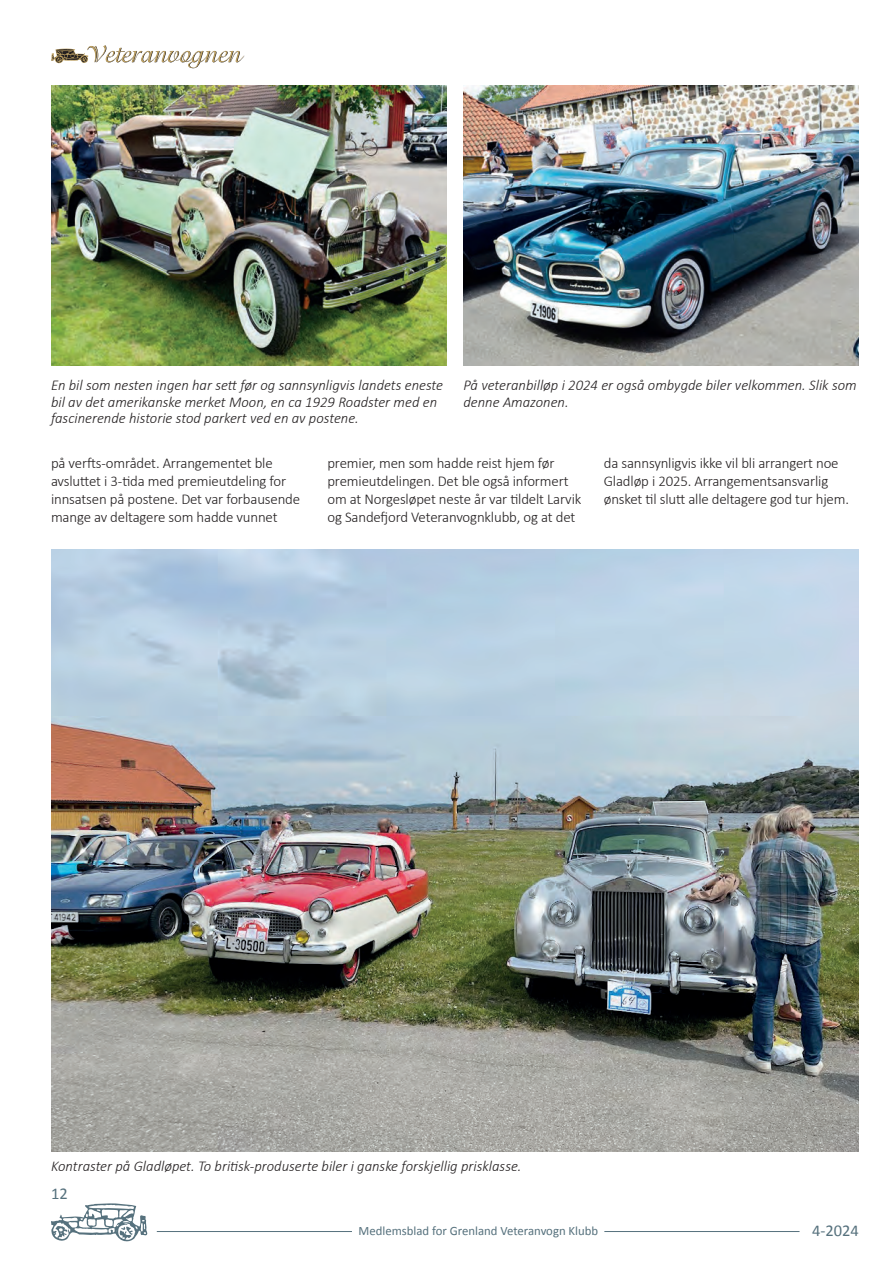
<style>
.page{position:relative;width:893px;height:1263px;background:#fff}
.page>*{position:absolute;margin:0;border:0;box-sizing:border-box;transform-origin:0 0}
.t1{font:16.5px "Calibri";color:#56717d}
.t2{font:300 15px/18px "Calibri";letter-spacing:-.01em;color:#231f20}
.t3{font:italic 300 15px/16.5px "Calibri";color:#231f20}
.t4{font:12.75px "Calibri";color:#56717d}
</style>
<div class="page">
<svg style="left:51px;top:45px;width:193px;height:23px"></svg>
<svg style="left:51px;top:1203px;width:96px;height:39px"></svg>
<hr style="left:157px;top:1231px;width:195px;height:1px;background:#56717d">
<hr style="left:604px;top:1231px;width:195px;height:1px;background:#56717d">
<img style="left:463px;top:85px;width:396px;height:281px">
<img style="left:51px;top:549px;width:808px;height:603px">
<img style="left:51px;top:85px;width:396px;height:281px">
<p class="t3" style="left:51px;top:377px;width:394px">En bil som nesten ingen har sett før og sannsynligvis landets eneste bil av det amerikanske merket Moon, en ca 1929 Roadster med en fascinerende historie stod parkert ved en av postene.</p>
<p class="t3" style="left:463px;top:377px;width:395px">På veteranbilløp i 2024 er også ombygde biler velkommen. Slik som denne Amazonen.</p>
<p class="t2" style="left:51px;top:453px;width:251px">på verfts-området. Arrangementet ble avsluttet i 3-tida med premieutdeling for innsatsen på postene. Det var forbausende mange av deltagere som hadde vunnet</p>
<p class="t2" style="left:327px;top:453px;width:255px">premier, men som hadde reist hjem før premieutdelingen. Det ble også informert om at Norgesløpet neste år var tildelt Larvik og Sandefjord Veteranvognklubb, og at det</p>
<p class="t2" style="left:604px;top:453px;width:247px">da sannsynligvis ikke vil bli arrangert noe<br>Gladløp i 2025. Arrangementsansvarlig ønsket til slutt alle deltagere god tur hjem.</p>
<p class="t3" style="left:51px;top:1158px;width:472px">Kontraster på Gladløpet. To britisk-produserte biler i ganske forskjellig prisklasse.</p>
<p class="t1" style="left:51px;top:1183px;width:18px">12</p>
<p class="t4" style="left:358px;top:1222px;width:241px">Medlemsblad for Grenland Veteranvogn Klubb</p>
<p class="t1" style="left:812px;top:1220px;width:48px">4-2024</p>
</div>
